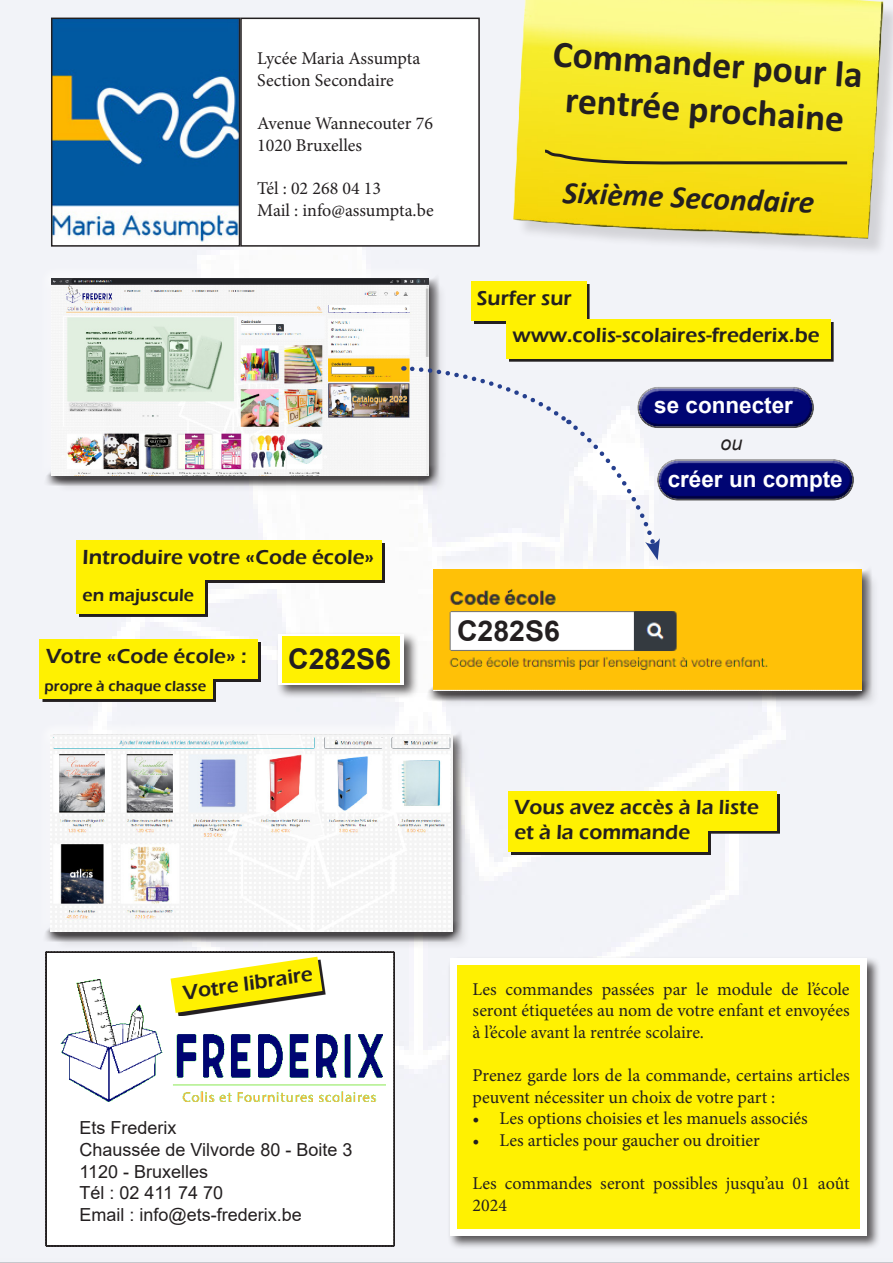
<style>
.page{position:relative;width:893px;height:1263px;background:#fff}
.page>*{position:absolute;margin:0;border:0;box-sizing:border-box;transform-origin:0 0}
.t1{font:700 37.5px "Calibri";color:#231f20}
.t2{font:italic 700 31.5px "Calibri";color:#231f20}
.t3{font:700 28.5px "Arial";color:#231f20}
.t4{font:700 22.5px "Arial";color:#fff}
.t5{font:600 21px "Eras ITC";color:#231f20}
.t6{font:italic 19.5px "Arial";color:#231f20}
.t7{font:18px/21.6px "Minion Pro";color:#231f20}
.t8{font:18px "Arial";color:#231f20}
.t9{font:600 18px "Eras ITC";color:#231f20}
.t10{font:600 15px "Eras ITC";color:#231f20}
</style>
<div class="page">
<img style="left:0;top:0;width:893px;height:1263px">
<svg style="left:45px;top:951px;width:350px;height:296px"></svg>
<div style="left:54px;top:281px;width:393px;height:213px;background:#eff0f4"></div>
<div style="left:43px;top:271px;width:397px;height:215px;background:#231f20;opacity:.75"></div>
<img style="left:52px;top:279px;width:377px;height:196px">
<div style="left:436px;top:572px;width:444px;height:137px;background:#231f20;opacity:.15"></div>
<div style="left:423px;top:560px;width:448px;height:137px;background:#f5f6f9"></div>
<div style="left:425px;top:563px;width:448px;height:138px;background:#231f20;opacity:.75"></div>
<img style="left:434px;top:570px;width:427px;height:120px">
<div style="left:53px;top:737px;width:418px;height:213px;background:#edeef3"></div>
<div style="left:40px;top:724px;width:420px;height:214px;background:#f5f6f9"></div>
<div style="left:42px;top:728px;width:421px;height:214px;background:#231f20;opacity:.75"></div>
<img style="left:51px;top:735px;width:401px;height:196px">
<img style="left:480px;top:0;width:413px;height:253px">
<svg style="left:541px;top:149px;width:309px;height:18px;background:#d3c019"></svg>
<img style="left:54px;top:21px;width:183px;height:223px">
<div style="left:51px;top:18px;width:189px;height:229px;border:2px solid #231f20"></div>
<svg style="left:474px;top:284px;width:115px;height:40px"></svg>
<div style="left:471px;top:281px;width:115px;height:40px;background:#fff101"></div>
<div style="left:79px;top:543px;width:306px;height:40px;background:#231f20"></div>
<div style="left:76px;top:540px;width:306px;height:40px;background:#fff101"></div>
<div style="left:79px;top:582px;width:129px;height:35px;background:#231f20"></div>
<div style="left:76px;top:579px;width:129px;height:35px;background:#fff101"></div>
<svg style="left:707px;top:794px;width:73px;height:39px"></svg>
<div style="left:508px;top:791px;width:269px;height:39px;background:#fff101"></div>
<div style="left:511px;top:831px;width:199px;height:24px;background:#231f20"></div>
<div style="left:508px;top:828px;width:199px;height:24px;background:#fff101"></div>
<div style="left:448px;top:956px;width:433px;height:293px;background:#231f20;opacity:.75"></div>
<div style="left:450px;top:958px;width:416px;height:277px;background:#fff"></div>
<div style="left:458px;top:966px;width:401px;height:263px;background:#fff101"></div>
<div style="left:43px;top:642px;width:218px;height:40px;background:#231f20"></div>
<div style="left:40px;top:639px;width:218px;height:40px;background:#fff101"></div>
<div style="left:276px;top:631px;width:143px;height:68px;background:#231f20;opacity:.75"></div>
<svg style="left:279px;top:634px;width:125px;height:50px"></svg>
<div style="left:282px;top:636px;width:118px;height:46px;background:#fff101"></div>
<div style="left:241px;top:18px;width:238px;height:228px;background:#fff"></div>
<div style="left:240px;top:18px;width:240px;height:229px;border:2px solid #231f20"></div>
<div style="left:43px;top:680px;width:173px;height:22px;background:#231f20"></div>
<div style="left:40px;top:677px;width:173px;height:22px;background:#fff101"></div>
<svg style="left:173px;top:960px;width:153px;height:56px"></svg>
<svg style="left:171px;top:957px;width:151px;height:56px"></svg>
<svg style="left:509px;top:322px;width:324px;height:39px"></svg>
<div style="left:506px;top:319px;width:324px;height:39px;background:#fff101"></div>
<svg style="left:403px;top:364px;width:451px;height:196px"></svg>
<div style="left:655px;top:458px;width:199px;height:35px;background:#fff;opacity:.75"></div>
<div style="left:655px;top:464px;width:199px;height:39px;background:#231f20;opacity:.75"></div>
<p class="t7" style="left:257px;top:48px;width:165px">Lycée Maria Assumpta</p>
<p class="t7" style="left:257px;top:70px;width:138px">Section Secondaire</p>
<p class="t7" style="left:257px;top:113px;width:177px">Avenue Wannecouter 76</p>
<p class="t7" style="left:257px;top:134px;width:106px">1020 Bruxelles</p>
<p class="t7" style="left:257px;top:178px;width:125px">Tél : 02 268 04 13</p>
<p class="t7" style="left:257px;top:199px;width:178px">Mail : info@assumpta.be</p>
<p class="t1" style="left:555px;top:27px;width:312px;rotate:4deg">Commander pour la</p>
<p class="t1" style="left:567px;top:73px;width:281px;rotate:4deg">rentrée prochaine</p>
<p class="t2" style="left:564px;top:171px;width:253px;rotate:2deg">Sixième Secondaire</p>
<p class="t5" style="left:83px;top:545px;width:293px">Introduire votre «Code école»</p>
<p class="t9" style="left:83px;top:585px;width:113px">en majuscule</p>
<p class="t5" style="left:46px;top:644px;width:202px">Votre «Code école» :</p>
<p class="t3" style="left:288px;top:639px;width:104px">C282S6</p>
<p class="t10" style="left:45px;top:677px;width:163px">propre à chaque classe</p>
<p class="t5" style="left:477px;top:286px;width:96px">Surfer sur</p>
<p class="t5" style="left:512px;top:323px;width:309px">www.colis-scolaires-frederix.be</p>
<p class="t4" style="left:654px;top:389px;width:140px">se connecter</p>
<p class="t6" style="left:720px;top:431px;width:23px">ou</p>
<p class="t3" style="left:457px;top:611px;width:104px">C282S6</p>
<p class="t4" style="left:668px;top:463px;width:177px">créer un compte</p>
<p class="t5" style="left:514px;top:795px;width:246px">Vous avez accès à la liste</p>
<p class="t5" style="left:514px;top:820px;width:177px">et à la commande</p>
<p class="t5" style="left:182px;top:980px;width:132px;rotate:-8deg">Votre libraire</p>
<p class="t8" style="left:80px;top:1116px;width:99px">Ets Frederix</p>
<p class="t8" style="left:80px;top:1137px;width:274px">Chaussée de Vilvorde 80 - Boite 3</p>
<p class="t8" style="left:80px;top:1159px;width:130px">1120 - Bruxelles</p>
<p class="t8" style="left:80px;top:1180px;width:145px">Tél : 02 411 74 70</p>
<p class="t8" style="left:80px;top:1202px;width:224px">Email : info@ets-frederix.be</p>
<p class="t7" style="left:473px;top:978px;width:379px;text-align:justify">Les commandes passées par le module de l’école seront étiquetées au nom de votre enfant et envoyées à l’école avant la rentrée scolaire.</p>
<p class="t7" style="left:473px;top:1064px;width:379px">Prenez garde lors de la commande, certains articles peuvent nécessiter un choix de votre part :</p>
<p class="t7" style="left:473px;top:1108px;width:337px">• Les options choisies et les manuels associés</p>
<p class="t7" style="left:473px;top:1129px;width:289px">• Les articles pour gaucher ou droitier</p>
<p class="t7" style="left:473px;top:1172px;width:378px">Les commandes seront possibles jusqu’au 01 août<br>2024</p>
</div>
